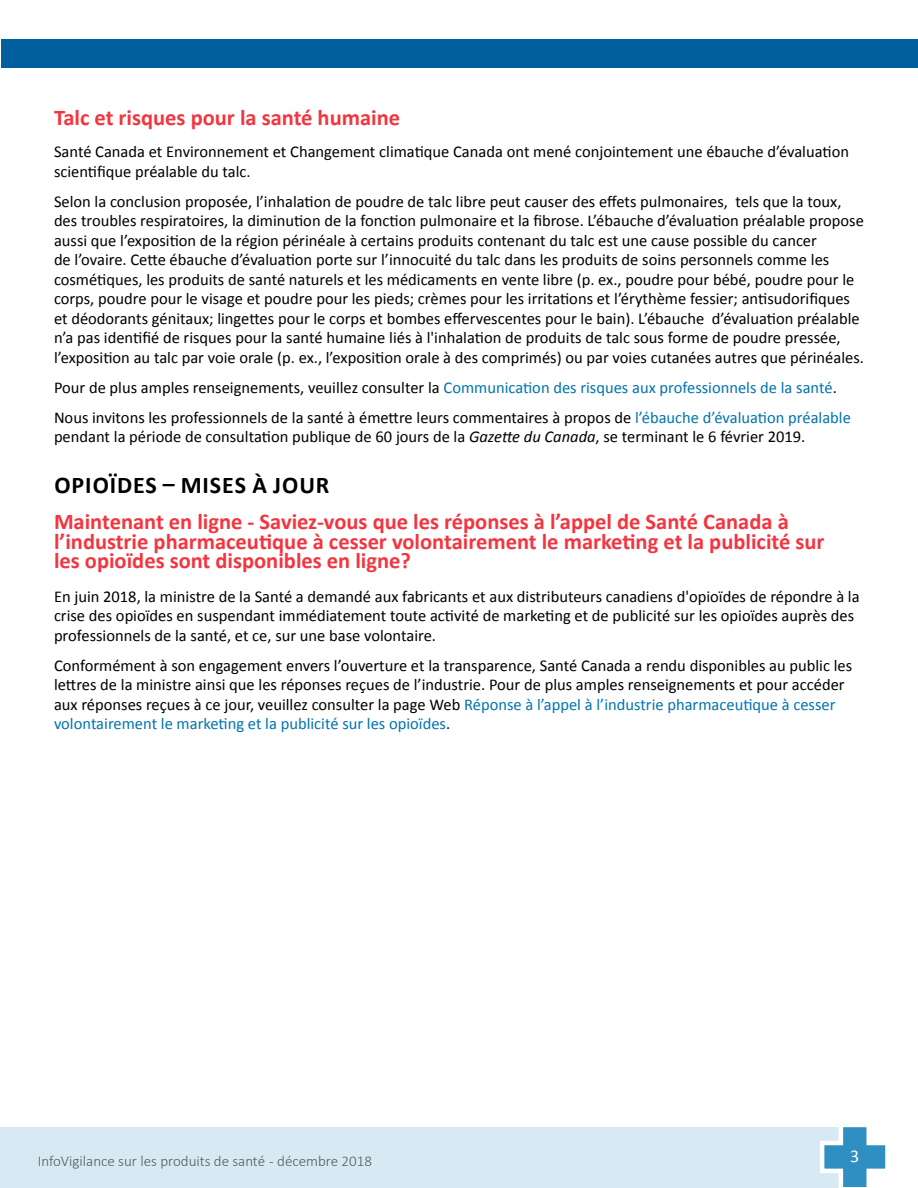
<style>
.page{position:relative;width:918px;height:1188px;background:#fff}
.page>*{position:absolute;margin:0;border:0;box-sizing:border-box;transform-origin:0 0}
.t1{font:700 24px "Calibri";letter-spacing:.04em;color:#000}
.t2{font:700 22.5px/19.5px "Calibri";color:#f33540}
.t3{font:18px "Calibri";color:#fff}
.t4{font:16.5px/19.5px "Calibri";color:#000}
.t5{font:300 15px "Calibri";color:#58595b}
.s1{color:#0073ae}
.s2{font-style:italic}
</style>
<div class="page">
<div style="left:1px;top:1127px;width:854px;height:61px;background:#d7eaf3"></div>
<hr style="left:0;top:1127px;width:1px;height:61px;background:#d7eaf3">
<svg style="left:820px;top:1127px;width:66px;height:61px"></svg>
<div style="left:1px;top:39px;width:917px;height:29px;background:#005f9c"></div>
<h2 class="t2" style="left:54px;top:108px;width:348px">Talc et risques pour la santé humaine</h2>
<p class="t4" style="left:54px;top:142px;width:797px">Santé Canada et Environnement et Changement climatique Canada ont mené conjointement une ébauche d’évaluation scientifique préalable du talc.</p>
<p class="t4" style="left:54px;top:192px;width:812px">Selon la conclusion proposée, l’inhalation de poudre de talc libre peut causer des effets pulmonaires, tels que la toux, des troubles respiratoires, la diminution de la fonction pulmonaire et la fibrose. L’ébauche d’évaluation préalable propose aussi que l’exposition de la région périnéale à certains produits contenant du talc est une cause possible du cancer<br>de l’ovaire. Cette ébauche d’évaluation porte sur l’innocuité du talc dans les produits de soins personnels comme les cosmétiques, les produits de santé naturels et les médicaments en vente libre (p. ex., poudre pour bébé, poudre pour le corps, poudre pour le visage et poudre pour les pieds; crèmes pour les irritations et l’érythème fessier; antisudorifiques et déodorants génitaux; lingettes pour le corps et bombes effervescentes pour le bain). L’ébauche d’évaluation préalable n’a pas identifié de risques pour la santé humaine liés à l'inhalation de produits de talc sous forme de poudre pressée, l’exposition au talc par voie orale (p. ex., l’exposition orale à des comprimés) ou par voies cutanées autres que périnéales.</p>
<p class="t4" style="left:54px;top:372px;width:798px;line-height:30px">Pour de plus amples renseignements, veuillez consulter la <span class="s1">Communication des risques aux professionnels de la santé</span>.<br>Nous invitons les professionnels de la santé à émettre leurs commentaires à propos de <span class="s1">l’ébauche d’évaluation préalable</span></p>
<p class="t4" style="left:54px;top:427px;width:753px">pendant la période de consultation publique de 60 jours de la <span class="s2">Gazette du Canada</span>, se terminant le 6 février 2019.</p>
<h1 class="t1" style="left:54px;top:470px;width:276px">OPIOÏDES – MISES À JOUR</h1>
<h2 class="t2" style="left:54px;top:512px;width:772px">Maintenant en ligne - Saviez-vous que les réponses à l’appel de Santé Canada à l’industrie pharmaceutique à cesser volontairement le marketing et la publicité sur les opioïdes sont disponibles en ligne?</h2>
<p class="t4" style="left:54px;top:586px;width:807px">En juin 2018, la ministre de la Santé a demandé aux fabricants et aux distributeurs canadiens d'opioïdes de répondre à la crise des opioïdes en suspendant immédiatement toute activité de marketing et de publicité sur les opioïdes auprès des professionnels de la santé, et ce, sur une base volontaire.</p>
<p class="t4" style="left:54px;top:655px;width:800px">Conformément à son engagement envers l’ouverture et la transparence, Santé Canada a rendu disponibles au public les lettres de la ministre ainsi que les réponses reçues de l’industrie. Pour de plus amples renseignements et pour accéder aux réponses reçues à ce jour, veuillez consulter la page Web <span class="s1">Réponse à l’appel à l’industrie pharmaceutique à cesser volontairement le marketing et la publicité sur les opioïdes</span>.</p>
<p class="t5" style="left:38px;top:1152px;width:336px">InfoVigilance sur les produits de santé - décembre 2018</p>
<p class="t3" style="left:850px;top:1144px;width:11px">3</p>
</div>
